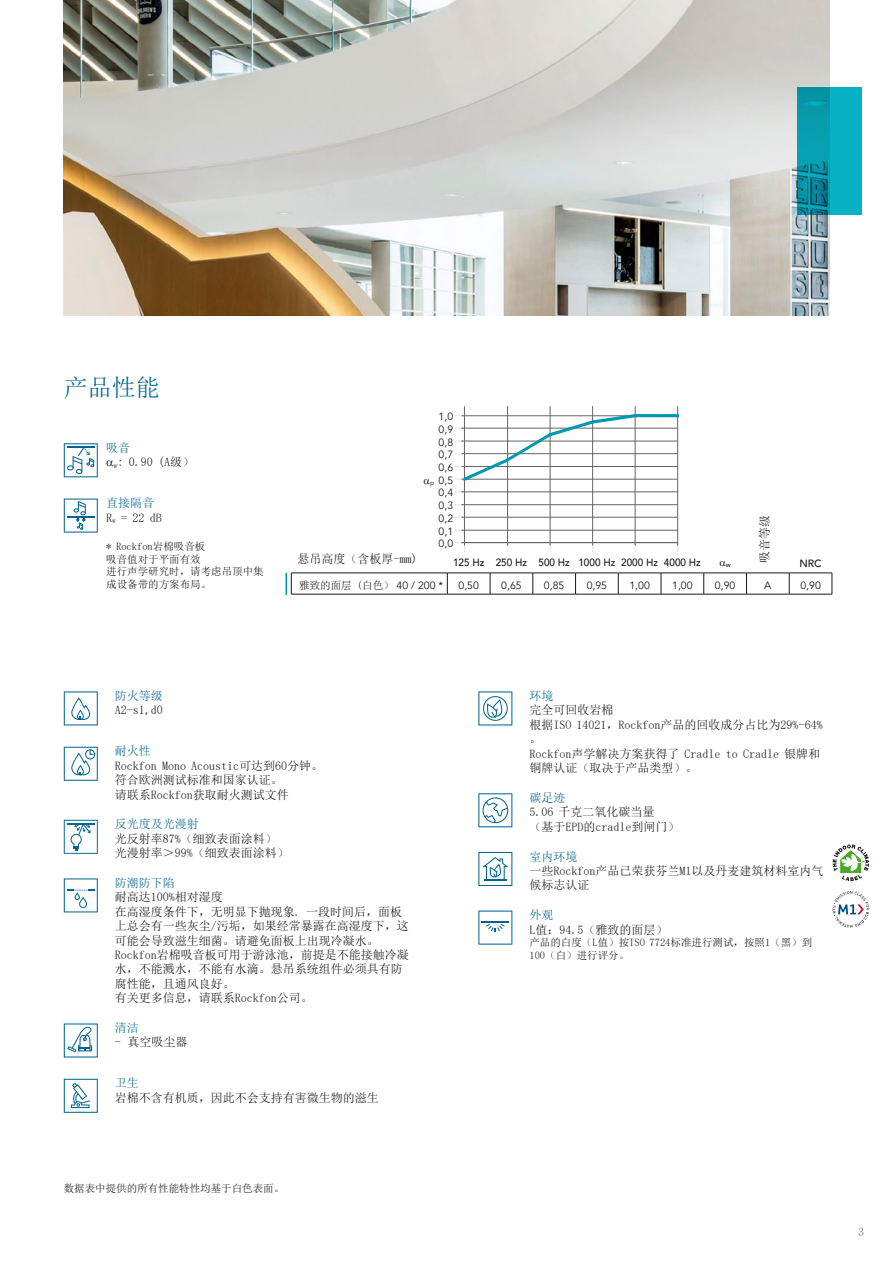
<style>
.page{position:relative;width:893px;height:1263px;background:#fff}
.page>*{position:absolute;margin:0;border:0;box-sizing:border-box;transform-origin:0 0}
.t1{font:127.35px "Chartwell Lines 50";color:#0098b1;scale:.67 1}
.t2{font:24px "Sim Sun";color:#006490}
.t3{font:12px/14.4px "Sim Sun";color:#1a171c}
.t4{font:12px "Sim Sun";color:#006490}
.t5{font:12px "Sim Sun";color:#646567}
.t6{font:10.5px/12.6px "Sim Sun";color:#1a171c}
.t7{font:10.5px/12.8px "Avenir";color:#1a171c;text-align:justify}
.t8{font:500 10.5px "Avenir";color:#1a171c;scale:.95 1}
.t9{font:500 10.5px "Avenir";color:#1a171c}
.t10{font:500 6.45px "Avenir";color:#1a171c}
.t11{font:6.45px "Avenir";color:#1a171c}
.s1{color:#006490}
.s2{font-family:"Avenir"}
</style>
<div class="page">
<img style="left:64px;top:0;width:765px;height:316px">
<svg style="left:64px;top:443px;width:34px;height:34px"></svg>
<svg style="left:64px;top:499px;width:34px;height:34px"></svg>
<svg style="left:797px;top:88px;width:65px;height:127px;background:#06a0b2"></svg>
<svg style="left:64px;top:691px;width:34px;height:34px"></svg>
<svg style="left:64px;top:747px;width:34px;height:34px"></svg>
<svg style="left:64px;top:820px;width:34px;height:34px"></svg>
<svg style="left:64px;top:878px;width:34px;height:34px"></svg>
<svg style="left:64px;top:1023px;width:34px;height:34px"></svg>
<svg style="left:64px;top:1079px;width:34px;height:34px"></svg>
<svg style="left:478px;top:691px;width:34px;height:34px"></svg>
<svg style="left:478px;top:793px;width:34px;height:34px"></svg>
<svg style="left:478px;top:852px;width:34px;height:34px"></svg>
<svg style="left:478px;top:910px;width:34px;height:35px"></svg>
<svg style="left:833px;top:844px;width:36px;height:37px"></svg>
<svg style="left:833px;top:891px;width:36px;height:37px"></svg>
<svg style="left:291px;top:574px;width:1px;height:20px"></svg>
<svg style="left:447px;top:574px;width:1px;height:20px"></svg>
<svg style="left:490px;top:574px;width:1px;height:20px"></svg>
<svg style="left:533px;top:574px;width:1px;height:20px"></svg>
<svg style="left:575px;top:574px;width:1px;height:20px"></svg>
<svg style="left:618px;top:574px;width:1px;height:20px"></svg>
<svg style="left:661px;top:574px;width:1px;height:20px"></svg>
<svg style="left:703px;top:574px;width:1px;height:20px"></svg>
<svg style="left:746px;top:574px;width:1px;height:20px"></svg>
<svg style="left:789px;top:574px;width:1px;height:20px"></svg>
<svg style="left:832px;top:573px;width:1px;height:21px"></svg>
<hr style="left:291px;top:594px;width:156px;height:1px;background:#1a171c">
<hr style="left:447px;top:594px;width:43px;height:1px;background:#1a171c">
<hr style="left:490px;top:594px;width:43px;height:1px;background:#1a171c">
<hr style="left:533px;top:594px;width:43px;height:1px;background:#1a171c">
<hr style="left:576px;top:594px;width:42px;height:1px;background:#1a171c">
<hr style="left:618px;top:594px;width:43px;height:1px;background:#1a171c">
<hr style="left:661px;top:594px;width:43px;height:1px;background:#1a171c">
<hr style="left:704px;top:594px;width:42px;height:1px;background:#1a171c">
<hr style="left:746px;top:594px;width:43px;height:1px;background:#1a171c">
<hr style="left:789px;top:594px;width:43px;height:1px;background:#1a171c">
<hr style="left:291px;top:573px;width:156px;height:1px;background:#1a171c">
<hr style="left:447px;top:573px;width:43px;height:1px;background:#1a171c">
<hr style="left:490px;top:573px;width:43px;height:1px;background:#1a171c">
<hr style="left:533px;top:573px;width:43px;height:1px;background:#1a171c">
<hr style="left:576px;top:573px;width:42px;height:1px;background:#1a171c">
<hr style="left:618px;top:573px;width:43px;height:1px;background:#1a171c">
<hr style="left:661px;top:573px;width:43px;height:1px;background:#1a171c">
<hr style="left:704px;top:573px;width:42px;height:1px;background:#1a171c">
<hr style="left:746px;top:573px;width:43px;height:1px;background:#1a171c">
<hr style="left:789px;top:573px;width:43px;height:1px;background:#1a171c">
<hr style="left:285px;top:573px;width:2px;height:21px;background:#0098b1">
<svg style="left:455px;top:542px;width:10px;height:10px"></svg>
<hr style="left:461px;top:415px;width:217px;height:1px;background:#646567">
<hr style="left:461px;top:517px;width:216px;height:1px;background:#646567">
<hr style="left:461px;top:441px;width:216px;height:1px;background:#646567">
<hr style="left:461px;top:466px;width:216px;height:1px;background:#646567">
<hr style="left:461px;top:492px;width:216px;height:1px;background:#646567">
<hr style="left:507px;top:406px;width:1px;height:139px;background:#646567">
<hr style="left:550px;top:406px;width:1px;height:139px;background:#646567">
<hr style="left:592px;top:406px;width:1px;height:139px;background:#646567">
<hr style="left:635px;top:406px;width:1px;height:139px;background:#646567">
<hr style="left:677px;top:406px;width:1px;height:139px;background:#646567">
<hr style="left:461px;top:530px;width:217px;height:1px;background:#646567">
<hr style="left:461px;top:504px;width:217px;height:1px;background:#646567">
<hr style="left:461px;top:479px;width:217px;height:1px;background:#646567">
<hr style="left:461px;top:453px;width:217px;height:1px;background:#646567">
<hr style="left:461px;top:428px;width:217px;height:1px;background:#646567">
<hr style="left:464px;top:406px;width:1px;height:140px;background:#646567">
<hr style="left:461px;top:542px;width:217px;height:1px;background:#646567">
<h2 class="t2" style="left:64px;top:375px;width:97px">产品性能</h2>
<p class="t3" style="left:114px;top:440px;width:82px;text-indent:-8px"><span class="s1">吸音<br></span><sub>w</sub>: 0.90 (A级）</p>
<p class="t3" style="left:106px;top:496px;width:57px"><span class="s1">直接隔音<br></span>R<sub>w</sub> = 22 dB</p>
<p class="t6" style="left:106px;top:540px;width:159px">* Rockfon岩棉吸音板<br>吸音值对于平面有效<br>进行声学研究时，请考虑吊顶中集成设备带的方案布局。</p>
<p class="t3" style="left:298px;top:552px;width:121px">悬吊高度（含板厚-mm)</p>
<p class="t7" style="left:439px;top:410px;width:16px">1,0<br>0,9<br>0,8<br>0,7<br>0,6<br>0,5<br>0,4<br>0,3<br>0,2<br>0,1<br>0,0</p>
<h1 class="t1" style="left:464px;top:414px;width:324px">50+65+85+95+100+100</h1>
<p class="t11" style="left:430px;top:479px;width:5px">p</p>
<p class="t3" style="left:757px;top:563px;width:49px;rotate:-90deg">吸音等级</p>
<p class="t8" style="left:453px;top:553px;width:262px">125 Hz 250 Hz 500 Hz 1000 Hz 2000 Hz 4000 Hz</p>
<p class="t10" style="left:726px;top:559px;width:6px">w</p>
<p class="t9" style="left:799px;top:554px;width:24px">NRC</p>
<p class="t6" style="left:299px;top:579px;width:145px">雅致的面层 (白色） <span class="s2">40 / 200 *</span></p>
<p class="t7" style="left:458px;top:579px;width:22px">0,50</p>
<p class="t7" style="left:501px;top:579px;width:22px">0,65</p>
<p class="t7" style="left:544px;top:579px;width:22px">0,85</p>
<p class="t7" style="left:587px;top:579px;width:22px">0,95</p>
<p class="t7" style="left:629px;top:579px;width:22px">1,00</p>
<p class="t7" style="left:672px;top:579px;width:22px">1,00</p>
<p class="t7" style="left:715px;top:579px;width:22px">0,90</p>
<p class="t7" style="left:764px;top:579px;width:9px">A</p>
<p class="t7" style="left:800px;top:579px;width:22px">0,90</p>
<p class="t4" style="left:115px;top:690px;width:49px">防火等级</p>
<p class="t3" style="left:115px;top:703px;width:49px">A2-s1,d0</p>
<p class="t4" style="left:115px;top:745px;width:37px">耐火性</p>
<p class="t3" style="left:115px;top:758px;width:210px">Rockfon Mono Acoustic可达到60分钟。符合欧洲测试标准和国家认证。<br>请联系Rockfon获取耐火测试文件</p>
<p class="t4" style="left:115px;top:818px;width:85px">反光度及光漫射</p>
<p class="t3" style="left:115px;top:831px;width:175px">光反射率87%（细致表面涂料）光漫射率＞99%（细致表面涂料）</p>
<p class="t4" style="left:115px;top:877px;width:61px">防潮防下陷</p>
<p class="t3" style="left:115px;top:890px;width:295px">耐高达100%相对湿度<br>在高湿度条件下，无明显下抛现象. 一段时间后，面板上总会有一些灰尘/污垢，如果经常暴露在高湿度下，这可能会导致滋生细菌。请避免面板上出现冷凝水。<br>Rockfon岩棉吸音板可用于游泳池，前提是不能接触冷凝水，不能溅水，不能有水滴。悬吊系统组件必须具有防腐性能，且通风良好。<br>有关更多信息，请联系Rockfon公司。</p>
<p class="t4" style="left:115px;top:1022px;width:25px">清洁</p>
<p class="t3" style="left:115px;top:1035px;width:74px">- 真空吸尘器</p>
<p class="t4" style="left:115px;top:1077px;width:25px">卫生</p>
<p class="t3" style="left:115px;top:1090px;width:265px">岩棉不含有机质，因此不会支持有害微生物的滋生</p>
<p class="t6" style="left:64px;top:1182px;width:222px">数据表中提供的所有性能特性均基于白色表面。</p>
<p class="t4" style="left:529px;top:690px;width:25px">环境</p>
<p class="t3" style="left:529px;top:703px;width:295px">完全可回收岩棉<br>根据ISO 14021，Rockfon产品的回收成分占比为29%-64%。<br>Rockfon声学解决方案获得了 Cradle to Cradle 银牌和铜牌认证（取决于产品类型）。</p>
<p class="t4" style="left:529px;top:791px;width:37px">碳足迹</p>
<p class="t3" style="left:529px;top:805px;width:151px">5.06 千克二氧化碳当量<br>（基于EPD的cradle到闸门）</p>
<p class="t4" style="left:529px;top:850px;width:49px">室内环境</p>
<p class="t3" style="left:529px;top:863px;width:295px">一些Rockfon产品已荣获芬兰M1以及丹麦建筑材料室内气候标志认证</p>
<p class="t4" style="left:529px;top:909px;width:25px">外观</p>
<p class="t3" style="left:529px;top:922px;width:139px">L值：94.5（雅致的面层）</p>
<p class="t6" style="left:529px;top:936px;width:284px">产品的白度（L值）按ISO 7724标准进行测试，按照1（黑）到<br>100（白）进行评分。</p>
<p class="t5" style="left:858px;top:1225px;width:7px">3</p>
</div>
